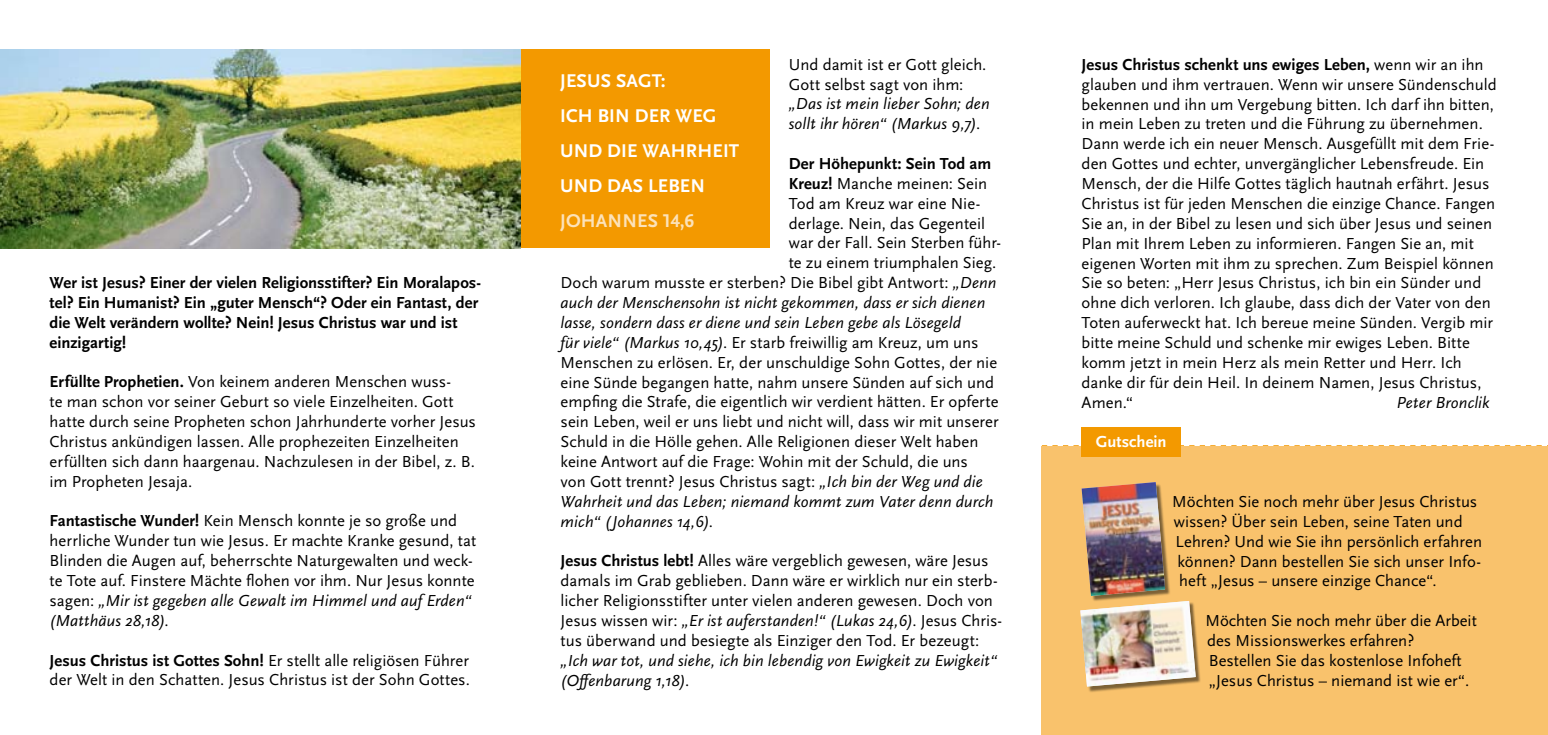
<style>
.page{position:relative;width:1548px;height:735px;background:#fff}
.page>*{position:absolute;margin:0;border:0;box-sizing:border-box;transform-origin:0 0}
.t1{font:700 19.25px "Scala Sans OT";letter-spacing:.01em;color:#fff}
.t2{font:700 19.25px "Scala Sans OT";color:#fce2b9}
.t3{font:16.62px/19.8px "Scala Sans OT";color:#000}
.t4{font:italic 16.62px/19.8px "Scala Sans OT";letter-spacing:.005em;color:#000}
.t5{font:700 16.62px/19.8px "Scala Sans OT";color:#000}
.t6{font:700 16.62px "Scala Sans OT";color:#fff}
.s1{font-weight:700}
.s2{font-style:italic}
.s3{font-style:normal}
</style>
<div class="page">
<img style="left:0;top:50px;width:521px;height:198px">
<div style="left:521px;top:50px;width:248px;height:198px;background:#f39900"></div>
<svg style="left:1042px;top:445px;width:506px;height:1px"></svg>
<div style="left:1042px;top:446px;width:506px;height:288px;background:#f9c26c"></div>
<div style="left:1081px;top:601px;width:120px;height:90px;background:#000;opacity:.5"></div>
<img style="left:1081px;top:482px;width:89px;height:118px">
<img style="left:1080px;top:600px;width:116px;height:86px">
<div style="left:1081px;top:427px;width:100px;height:29px;background:#f39900"></div>
<p class="t5" style="left:50px;top:273px;width:433px">Wer ist Jesus? Einer der vielen Religionsstifter? Ein Moralapos&shy;tel? Ein Humanist? Ein „guter Mensch“? Oder ein Fantast, der die Welt verändern wollte? Nein! Jesus Christus war und ist einzigartig!</p>
<p class="t3" style="left:50px;top:372px;width:428px"><span class="s1">Erfüllte Prophetien.</span> Von keinem anderen Menschen wuss-<br>te man schon vor seiner Geburt so viele Einzelheiten. Gott hatte durch seine Propheten schon Jahrhunderte vorher Jesus Christus ankündigen lassen. Alle prophezeiten Einzelheiten erfüllten sich dann haargenau. Nachzulesen in der Bibel, z. B. im Propheten Jesaja.</p>
<p class="t3" style="left:50px;top:511px;width:428px"><span class="s1">Fantastische Wunder!</span> Kein Mensch konnte je so große und herrliche Wunder tun wie Jesus. Er machte Kranke gesund, tat Blinden die Augen auf, beherrschte Naturgewalten und weck&shy;te Tote auf. Finstere Mächte flohen vor ihm. Nur Jesus konnte sagen: <span class="s2">„Mir ist gegeben alle Gewalt im Himmel und auf Erden“ (Matthäus 28,18)</span>.</p>
<p class="t3" style="left:50px;top:650px;width:422px"><span class="s1">Jesus Christus ist Gottes Sohn!</span> Er stellt alle religiösen Führer der Welt in den Schatten. Jesus Christus ist der Sohn Gottes.</p>
<p class="t3" style="left:789px;top:55px;width:199px">Und damit ist er Gott gleich.<br>Gott selbst sagt von ihm:</p>
<p class="t4" style="left:789px;top:94px;width:202px">„Das ist mein lieber Sohn; den sollt ihr hören“ (Markus 9,7)<span class="s3">.</span></p>
<p class="t5" style="left:789px;top:154px;width:204px">Der Höhepunkt: Sein Tod am</p>
<p class="t3" style="left:789px;top:174px;width:200px"><span class="s1">Kreuz!</span> Manche meinen: Sein</p>
<p class="t3" style="left:789px;top:194px;width:193px">Tod am Kreuz war eine Nie-</p>
<p class="t3" style="left:789px;top:213px;width:198px">derlage. Nein, das Gegenteil</p>
<p class="t3" style="left:789px;top:233px;width:214px">war der Fall. Sein Sterben führ-</p>
<p class="t3" style="left:789px;top:253px;width:209px">te zu einem triumphalen Sieg.</p>
<p class="t3" style="left:561px;top:273px;width:437px">Doch warum musste er sterben? Die Bibel gibt Antwort: <span class="s2">„Denn</span></p>
<p class="t4" style="left:561px;top:293px;width:426px">auch der Menschensohn ist nicht gekommen, dass er sich dienen</p>
<p class="t4" style="left:561px;top:313px;width:402px">lasse, sondern dass er diene und sein Leben gebe als Lösegeld</p>
<p class="t3" style="left:561px;top:332px;width:419px"><span class="s2">für viele“ (Markus 10,45)</span>. Er starb freiwillig am Kreuz, um uns</p>
<p class="t3" style="left:561px;top:352px;width:438px">Menschen zu erlösen. Er, der unschuldige Sohn Gottes, der nie</p>
<p class="t3" style="left:561px;top:372px;width:435px">eine Sünde begangen hatte, nahm unsere Sünden auf sich und</p>
<p class="t3" style="left:561px;top:392px;width:439px">empfing die Strafe, die eigentlich wir verdient hätten. Er opferte</p>
<p class="t3" style="left:561px;top:412px;width:440px">sein Leben, weil er uns liebt und nicht will, dass wir mit unserer</p>
<p class="t3" style="left:561px;top:432px;width:419px">Schuld in die Hölle gehen. Alle Religionen dieser Welt haben</p>
<p class="t3" style="left:561px;top:452px;width:409px">keine Antwort auf die Frage: Wohin mit der Schuld, die uns</p>
<p class="t3" style="left:561px;top:471px;width:424px">von Gott trennt? Jesus Christus sagt: <span class="s2">„Ich bin der Weg und die</span></p>
<p class="t4" style="left:561px;top:491px;width:434px">Wahrheit und das Leben; niemand kommt zum Vater denn durch</p>
<p class="t4" style="left:561px;top:511px;width:154px">mich“ (Johannes 14,6)<span class="s3">.</span></p>
<p class="t3" style="left:561px;top:551px;width:443px"><span class="s1">Jesus Christus lebt!</span> Alles wäre vergeblich gewesen, wäre Jesus damals im Grab geblieben. Dann wäre er wirklich nur ein sterb&shy;licher Religionsstifter unter vielen anderen gewesen. Doch von Jesus wissen wir: <span class="s2">„Er ist auferstanden!“ (Lukas 24,6)</span>. Jesus Chris&shy;tus überwand und besiegte als Einziger den Tod. Er bezeugt:</p>
<p class="t4" style="left:561px;top:650px;width:438px">„Ich war tot, und siehe, ich bin lebendig von Ewigkeit zu Ewigkeit“ (Offenbarung 1,18)<span class="s3">.</span></p>
<p class="t1" style="left:560px;top:69px;width:69px">Jesus sagt</p>
<p class="t1" style="left:661px;top:69px;width:6px">:</p>
<p class="t1" style="left:560px;top:104px;width:49px">Ich bin</p>
<p class="t1" style="left:635px;top:104px;width:13px">der</p>
<p class="t1" style="left:675px;top:104px;width:29px">Weg</p>
<p class="t1" style="left:560px;top:139px;width:58px">und die</p>
<p class="t1" style="left:642px;top:139px;width:30px">Wahrheit</p>
<p class="t1" style="left:560px;top:174px;width:60px">und das</p>
<p class="t1" style="left:648px;top:174px;width:22px">Leben</p>
<p class="t2" style="left:560px;top:209px;width:20px">Johannes</p>
<p class="t2" style="left:663px;top:209px;width:33px">14,6</p>
<p class="t3" style="left:1081px;top:55px;width:417px"><span class="s1">Jesus Christus schenkt uns ewiges Leben,</span> wenn wir an ihn glauben und ihm vertrauen. Wenn wir unsere Sündenschuld bekennen und ihn um Vergebung bitten. Ich darf ihn bitten, in mein Leben zu treten und die Führung zu übernehmen.<br>Dann werde ich ein neuer Mensch. Ausgefüllt mit dem Frie&shy;den Gottes und echter, unvergänglicher Lebensfreude. Ein Mensch, der die Hilfe Gottes täglich hautnah erfährt. Jesus Christus ist für jeden Menschen die einzige Chance. Fangen Sie an, in der Bibel zu lesen und sich über Jesus und seinen Plan mit Ihrem Leben zu informieren. Fangen Sie an, mit eigenen Worten mit ihm zu sprechen. Zum Beispiel können Sie so beten: „Herr Jesus Christus, ich bin ein Sünder und ohne dich verloren. Ich glaube, dass dich der Vater von den Toten auferweckt hat. Ich bereue meine Sünden. Vergib mir bitte meine Schuld und schenke mir ewiges Leben. Bitte komm jetzt in mein Herz als mein Retter und Herr. Ich danke dir für dein Heil. In deinem Namen, Jesus Christus, Amen.“</p>
<p class="t4" style="left:1396px;top:392px;width:94px">Peter Bronclik</p>
<p class="t6" style="left:1096px;top:432px;width:72px">Gutschein</p>
<p class="t3" style="left:1172px;top:491px;width:307px">Möchten Sie noch mehr über Jesus Christus</p>
<p class="t3" style="left:1174px;top:511px;width:290px">wissen? Über sein Leben, seine Taten und</p>
<p class="t3" style="left:1175px;top:531px;width:308px">Lehren? Und wie Sie ihn persönlich erfahren</p>
<p class="t3" style="left:1177px;top:551px;width:305px">können? Dann bestellen Sie sich unser Info-</p>
<p class="t3" style="left:1179px;top:571px;width:259px">heft „Jesus – unsere einzige Chance“.</p>
<p class="t3" style="left:1205px;top:611px;width:273px">Möchten Sie noch mehr über die Arbeit des Missionswerkes erfahren?<br>Bestellen Sie das kostenlose Infoheft „Jesus Christus – niemand ist wie er“.</p>
</div>
